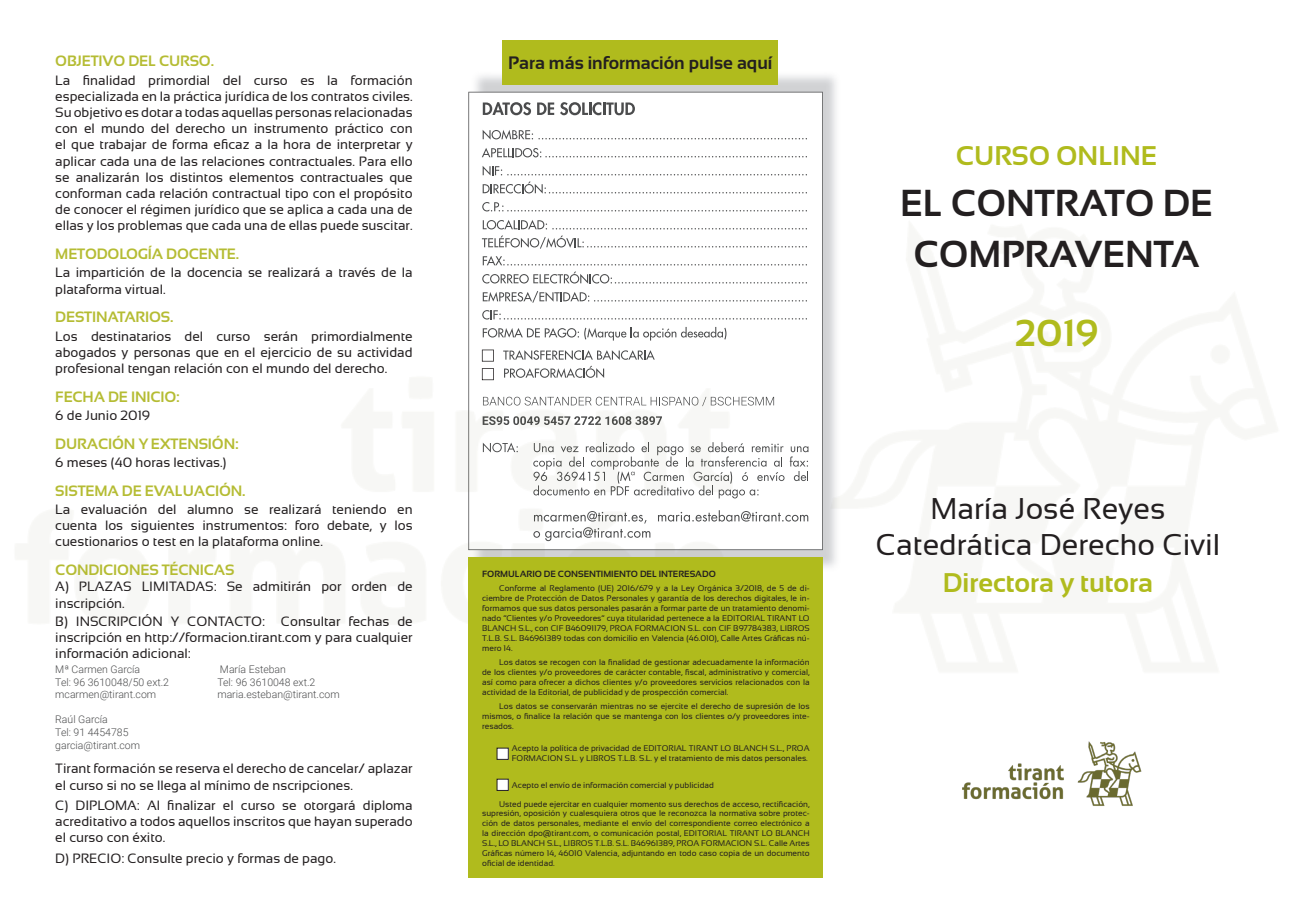
<style>
.page{position:relative;width:1289px;height:919px;background:#fff}
.page>*{position:absolute;margin:0;border:0;box-sizing:border-box;transform-origin:0 0}
.Titulo{font:700 37.5px/51px "Sansation";color:#231f20;text-align:center}
.Titulo-2{font:700 37.5px "Sansation";color:#b0bb1d}
.Titulo-3{font:30px "Sansation";color:#231f20}
.Titulo-4{font:700 27px "Sansation";color:#b0bb1d}
.SUBTITULO_PORTADA{font:700 18px "Sansation";color:#231f20}
.TÍTULO_TEORÍA_MODULO{font:700 15px "Sansation";letter-spacing:-.01em;color:#b5bc33}
.INFORMACIÓN{font:13.5px/16.2px "Sansation";color:#231f20;text-align:justify}
.Datos_de_solicitud{font:13.5px/16.2px "Sansation";color:#231f20}
.Datos_de_solicitud-2{font:300 10.5px/12.6px "Roboto";color:#4b4c4d}
.CREDITOS{font:700 9px "Sansation";color:#231f20}
.CREDITOS-2{font:8.25px/9.9px "Sansation";color:#231f20;text-align:justify}
</style>
<div class="page">
<img style="left:471px;top:75px;width:365px;height:34px">
<svg style="left:468px;top:92px;width:354px;height:17px"></svg>
<img style="left:468px;top:109px;width:373px;height:459px">
<img style="left:962px;top:741px;width:180px;height:65px">
<div style="left:468px;top:556px;width:355px;height:321px;background:#b0bb1d"></div>
<div style="left:497px;top:748px;width:11px;height:11px;background:#fff"></div>
<div style="left:497px;top:779px;width:11px;height:11px;background:#fff"></div>
<div style="left:502px;top:40px;width:276px;height:45px;background:#b0bb1d"></div>
<p class="TÍTULO_TEORÍA_MODULO" style="left:55px;top:53px;width:160px">OBJETIVO DEL CURSO.</p>
<p class="INFORMACIÓN" style="left:55px;top:72px;width:359px">La finalidad primordial del curso es la formación especializada en la práctica jurídica de los contratos civiles.<br>Su objetivo es dotar a todas aquellas personas relacionadas con el mundo del derecho un instrumento práctico con el que trabajar de forma eficaz a la hora de interpretar y aplicar cada una de las relaciones contractuales. Para ello se analizarán los distintos elementos contractuales que conforman cada relación contractual tipo con el propósito de conocer el régimen jurídico que se aplica a cada una de ellas y los problemas que cada una de ellas puede suscitar.</p>
<p class="TÍTULO_TEORÍA_MODULO" style="left:55px;top:245px;width:185px">METODOLOGÍA DOCENTE.</p>
<p class="INFORMACIÓN" style="left:55px;top:264px;width:359px">La impartición de la docencia se realizará a través de la plataforma virtual.</p>
<p class="TÍTULO_TEORÍA_MODULO" style="left:55px;top:309px;width:120px">DESTINATARIOS.</p>
<p class="INFORMACIÓN" style="left:55px;top:328px;width:359px">Los destinatarios del curso serán primordialmente abogados y personas que en el ejercicio de su actividad profesional tengan relación con el mundo del derecho.</p>
<p class="TÍTULO_TEORÍA_MODULO" style="left:55px;top:388px;width:126px">FECHA DE INICIO:</p>
<p class="INFORMACIÓN" style="left:55px;top:407px;width:96px">6 de Junio 2019</p>
<p class="TÍTULO_TEORÍA_MODULO" style="left:55px;top:435px;width:185px">DURACIÓN Y EXTENSIÓN:</p>
<p class="INFORMACIÓN" style="left:55px;top:454px;width:173px">6 meses (40 horas lectivas.)</p>
<p class="TÍTULO_TEORÍA_MODULO" style="left:55px;top:482px;width:192px">SISTEMA DE EVALUACIÓN.</p>
<p class="INFORMACIÓN" style="left:55px;top:501px;width:359px">La evaluación del alumno se realizará teniendo en cuenta los siguientes instrumentos: foro debate, y los cuestionarios o test en la plataforma online.</p>
<p class="TÍTULO_TEORÍA_MODULO" style="left:55px;top:561px;width:181px">CONDICIONES TÉCNICAS</p>
<p class="Datos_de_solicitud" style="left:55px;top:578px;width:359px">A) PLAZAS LIMITADAS: Se admitirán por orden de inscripción.</p>
<p class="INFORMACIÓN" style="left:55px;top:613px;width:359px">B) INSCRIPCIÓN Y CONTACTO: Consultar fechas de inscripción en http://formacion.tirant.com y para cualquier información adicional:</p>
<p class="Datos_de_solicitud-2" style="left:55px;top:662px;width:86px">Mª Carmen García</p>
<p class="Datos_de_solicitud-2" style="left:220px;top:662px;width:68px">María Esteban</p>
<p class="Datos_de_solicitud-2" style="left:55px;top:675px;width:115px">Tel: 96 3610048/50 ext.2</p>
<p class="Datos_de_solicitud-2" style="left:217px;top:675px;width:99px">Tel: 96 3610048 ext.2</p>
<p class="Datos_de_solicitud-2" style="left:55px;top:687px;width:102px">mcarmen@tirant.com</p>
<p class="Datos_de_solicitud-2" style="left:217px;top:687px;width:124px">maria.esteban@tirant.com</p>
<p class="Datos_de_solicitud-2" style="left:55px;top:713px;width:54px">Raúl García</p>
<p class="Datos_de_solicitud-2" style="left:55px;top:725px;width:86px">Tel: 91 4454785 garcia@tirant.com</p>
<p class="INFORMACIÓN" style="left:55px;top:760px;width:359px">Tirant formación se reserva el derecho de cancelar/ aplazar el curso si no se llega al mínimo de nscripciones.</p>
<p class="INFORMACIÓN" style="left:55px;top:797px;width:359px">C) DIPLOMA: Al finalizar el curso se otorgará diploma acreditativo a todos aquellos inscritos que hayan superado el curso con éxito.</p>
<p class="INFORMACIÓN" style="left:55px;top:850px;width:282px">D) PRECIO: Consulte precio y formas de pago.</p>
<p class="SUBTITULO_PORTADA" style="left:508px;top:53px;width:266px">Para más información pulse aquí</p>
<p class="CREDITOS" style="left:482px;top:569px;width:235px">FORMULARIO DE CONSENTIMIENTO DEL INTERESADO</p>
<p class="CREDITOS-2" style="left:482px;top:583px;width:329px;text-indent:17px">Conforme al Reglamento (UE) 2016/679 y a la Ley Orgánica 3/2018, de 5 de di&shy;ciembre de Protección de Datos Personales y garantía de los derechos digitales, le in&shy;formamos que sus datos personales pasarán a formar parte de un tratamiento denomi&shy;nado “Clientes y/o Proveedores” cuya titularidad pertenece a la EDITORIAL TIRANT LO BLANCH S.L., con CIF B46091179, PROA FORMACION S.L. con CIF B97784383, LIBROS T.L.B. S.L. B46961389 todas con domicilio en Valencia (46.010), Calle Artes Gráficas nú&shy;mero 14.</p>
<p class="CREDITOS-2" style="left:482px;top:657px;width:329px;text-indent:17px">Los datos se recogen con la finalidad de gestionar adecuadamente la información de los clientes y/o proveedores de carácter contable, fiscal, administrativo y comercial, así como para ofrecer a dichos clientes y/o proveedores servicios relacionados con la actividad de la Editorial, de publicidad y de prospección comercial.</p>
<p class="CREDITOS-2" style="left:482px;top:701px;width:329px;text-indent:17px">Los datos se conservarán mientras no se ejercite el derecho de supresión de los mismos, o finalice la relación que se mantenga con los clientes o/y proveedores inte&shy;resados.</p>
<p class="CREDITOS-2" style="left:512px;top:743px;width:299px">Acepto la política de privacidad de EDITORIAL TIRANT LO BLANCH S.L., PROA<br>FORMACION S.L. y LIBROS T.L.B. S.L. y el tratamiento de mis datos personales.</p>
<p class="CREDITOS-2" style="left:512px;top:780px;width:203px">Acepto el envío de información comercial y publicidad</p>
<p class="CREDITOS-2" style="left:482px;top:798px;width:329px;text-indent:17px">Usted puede ejercitar en cualquier momento sus derechos de acceso, rectificación, supresión, oposición y cualesquiera otros que le reconozca la normativa sobre protec&shy;ción de datos personales, mediante el envío del correspondiente correo electrónico a la dirección dpo@tirant.com, o comunicación postal, EDITORIAL TIRANT LO BLANCH S.L., LO BLANCH S.L., LIBROS T.L.B. S.L. B46961389, PROA FORMACION S.L. Calle Artes Gráficas número 14, 46010 Valencia, adjuntando en todo caso copia de un documento oficial de identidad.</p>
<p class="Titulo-4" style="left:955px;top:141px;width:203px">CURSO ONLINE</p>
<p class="Titulo" style="left:900px;top:178px;width:314px">EL CONTRATO DE<br>COMPRAVENTA</p>
<p class="Titulo-2" style="left:1014px;top:312px;width:85px">2019</p>
<p class="Titulo-3" style="left:930px;top:492px;width:237px">María José Reyes</p>
<p class="Titulo-3" style="left:875px;top:528px;width:346px">Catedrática Derecho Civil</p>
<p class="Titulo-4" style="left:942px;top:567px;width:212px">Directora y tutora</p>
</div>
